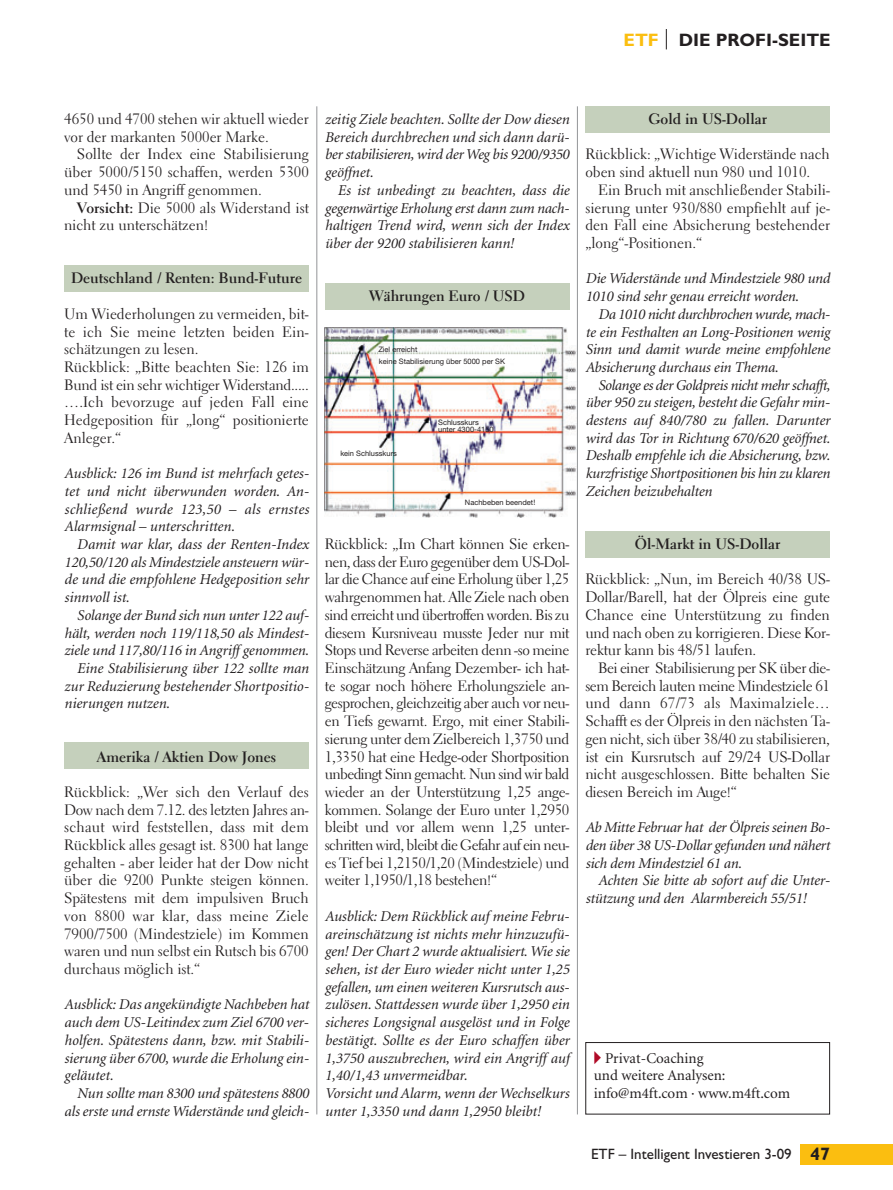
<style>
.page{position:relative;width:893px;height:1190px;background:#fff}
.page>*{position:absolute;margin:0;border:0;box-sizing:border-box;transform-origin:0 0}
.t1{font:700 18px "Gill Sans";color:#231f20}
.t2{font:15px/17.7px "Electra LT";color:#231f20;text-align:justify}
.t3{font:italic 15px/17.7px "Minion";color:#231f20;text-align:justify}
.t4{font:700 15px "Electra LT";color:#231f20}
.t5{font:15px/17.7px "Minion";color:#231f20}
.t6{font:15px "Gill Sans";color:#231f20}
.t7{font:7.5px/12.1px "Helvetica Neue";color:#231f20}
.s1{color:#fbbe10}
.s2{font-weight:700}
.s3{font-family:"BB Sonderzeichen";color:#b00a27}
.s4{font-weight:700;font-size:18px}
</style>
<div class="page">
<img style="left:325px;top:328px;width:252px;height:189px">
<div style="left:585px;top:531px;width:245px;height:27px;background:#c5d0bc"></div>
<div style="left:64px;top:742px;width:245px;height:26px;background:#c5d0bc"></div>
<div style="left:325px;top:283px;width:244px;height:26px;background:#c5d0bc"></div>
<svg style="left:666px;top:29px;width:1px;height:20px"></svg>
<div style="left:800px;top:1144px;width:92px;height:20px;background:#fbbe10"></div>
<div style="left:64px;top:265px;width:245px;height:27px;background:#c5d0bc"></div>
<div style="left:585px;top:106px;width:245px;height:27px;background:#c5d0bc"></div>
<hr style="left:316px;top:106px;width:1px;height:1008px;background:#939598">
<hr style="left:577px;top:106px;width:1px;height:1008px;background:#939598">
<div style="left:585px;top:1042px;width:245px;height:72px;border:1px solid #231f20"></div>
<p class="t1" style="left:623px;top:34px;width:209px"><span class="s1">ETF</span> DIE PROFI-SEITE</p>
<p class="t2" style="left:64px;top:112px;width:246px">4650 und 4700 stehen wir aktuell wieder vor der markanten 5000er Marke.</p>
<p class="t2" style="left:64px;top:147px;width:246px;text-indent:13px">Sollte der Index eine Stabilisierung über 5000/5150 schaffen, werden 5300 und 5450 in Angriff genommen.</p>
<p class="t2" style="left:64px;top:200px;width:246px;text-indent:13px"><span class="s2">Vorsicht:</span> Die 5000 als Widerstand ist nicht zu unterschätzen!</p>
<p class="t4" style="left:71px;top:272px;width:232px">Deutschland / Renten: Bund-Future</p>
<p class="t2" style="left:64px;top:306px;width:246px;text-align:left">Um Wiederholungen zu vermeiden, bit&shy;te ich Sie meine letzten beiden Ein&shy;schätzungen zu lesen.<br>Rückblick: „Bitte beachten Sie: 126 im Bund ist ein sehr wichtiger Widerstand..... ….Ich bevorzuge auf jeden Fall eine Hedgeposition für „long“ positionierte Anleger.“</p>
<p class="t3" style="left:64px;top:466px;width:246px">Ausblick: 126 im Bund ist mehrfach getes&shy;tet und nicht überwunden worden. An&shy;schließend wurde 123,50 – als ernstes Alarmsignal – unterschritten.</p>
<p class="t3" style="left:64px;top:536px;width:246px;text-indent:13px">Damit war klar, dass der Renten-Index 120,50/120 als Mindestziele ansteuern wür&shy;de und die empfohlene Hedgeposition sehr sinnvoll ist.</p>
<p class="t3" style="left:77px;top:607px;width:233px">Solange der Bund sich nun unter 122 auf-</p>
<p class="t3" style="left:64px;top:625px;width:246px">hält, werden noch 119/118,50 als Mindest-</p>
<p class="t3" style="left:64px;top:643px;width:246px">ziele und 117,80/116 in Angriff genommen.</p>
<p class="t3" style="left:77px;top:660px;width:233px">Eine Stabilisierung über 122 sollte man</p>
<p class="t3" style="left:64px;top:678px;width:246px">zur Reduzierung bestehender Shortpositio-</p>
<p class="t3" style="left:64px;top:696px;width:107px">nierungen nutzen.</p>
<p class="t4" style="left:97px;top:750px;width:181px">Amerika / Aktien Dow Jones</p>
<p class="t2" style="left:64px;top:784px;width:246px">Rückblick: „Wer sich den Verlauf des Dow nach dem 7.12. des letzten Jahres an&shy;schaut wird feststellen, dass mit dem Rückblick alles gesagt ist. 8300 hat lange gehalten - aber leider hat der Dow nicht über die 9200 Punkte steigen können.<br>Spätestens mit dem impulsiven Bruch von 8800 war klar, dass meine Ziele 7900/7500 (Mindestziele) im Kommen waren und nun selbst ein Rutsch bis 6700 durchaus möglich ist.“</p>
<p class="t3" style="left:64px;top:997px;width:246px">Ausblick: Das angekündigte Nachbeben hat auch dem US-Leitindex zum Ziel 6700 ver&shy;holfen. Spätestens dann, bzw. mit Stabili&shy;sierung über 6700, wurde die Erholung ein&shy;geläutet.</p>
<p class="t3" style="left:64px;top:1085px;width:246px;text-align:right">Nun sollte man 8300 und spätestens 8800 als erste und ernste Widerstände und gleich-</p>
<p class="t3" style="left:325px;top:112px;width:246px">zeitig Ziele beachten. Sollte der Dow diesen Bereich durchbrechen und sich dann darü&shy;ber stabilisieren, wird der Weg bis 9200/9350 geöffnet.</p>
<p class="t3" style="left:325px;top:182px;width:246px;text-indent:13px">Es ist unbedingt zu beachten, dass die gegenwärtige Erholung erst dann zum nach&shy;haltigen Trend wird, wenn sich der Index über der 9200 stabilisieren kann!</p>
<p class="t4" style="left:369px;top:290px;width:157px">Währungen Euro / USD</p>
<p class="t7" style="left:378px;top:343px;width:128px">Ziel erreicht<br>keine Stabilisierung über 5000 per SK</p>
<p class="t7" style="left:340px;top:448px;width:58px">kein Schlusskurs</p>
<p class="t7" style="left:438px;top:419px;width:57px;line-height:7.5px">Schlusskurs unter 4300-4150</p>
<p class="t7" style="left:465px;top:497px;width:72px">Nachbeben beendet!</p>
<p class="t2" style="left:325px;top:536px;width:246px">Rückblick: „Im Chart können Sie erken&shy;nen, dass der Euro gegenüber dem US-Dol&shy;lar die Chance auf eine Erholung über 1,25 wahrgenommen hat. Alle Ziele nach oben sind erreicht und übertroffen worden. Bis zu diesem Kursniveau musste Jeder nur mit Stops und Reverse arbeiten denn -so meine Einschätzung Anfang Dezember- ich hat&shy;te sogar noch höhere Erholungsziele an&shy;gesprochen, gleichzeitig aber auch vor neu&shy;en Tiefs gewarnt. Ergo, mit einer Stabili&shy;sierung unter dem Zielbereich 1,3750 und 1,3350 hat eine Hedge-oder Shortposition unbedingt Sinn gemacht. Nun sind wir bald wieder an der Unterstützung 1,25 ange&shy;kommen. Solange der Euro unter 1,2950 bleibt und vor allem wenn 1,25 unter&shy;schritten wird, bleibt die Gefahr auf ein neu&shy;es Tief bei 1,2150/1,20 (Mindestziele) und weiter 1,1950/1,18 bestehen!“</p>
<p class="t3" style="left:325px;top:908px;width:246px;text-align:left">Ausblick: Dem Rückblick auf meine Febru&shy;areinschätzung ist nichts mehr hinzuzufü&shy;gen! Der Chart 2 wurde aktualisiert. Wie sie sehen, ist der Euro wieder nicht unter 1,25 gefallen, um einen weiteren Kursrutsch aus&shy;zulösen. Stattdessen wurde über 1,2950 ein sicheres Longsignal ausgelöst und in Folge bestätigt. Sollte es der Euro schaffen über 1,3750 auszubrechen, wird ein Angriff auf 1,40/1,43 unvermeidbar.<br>Vorsicht und Alarm, wenn der Wechselkurs unter 1,3350 und dann 1,2950 bleibt!</p>
<p class="t4" style="left:648px;top:113px;width:120px">Gold in US-Dollar</p>
<p class="t2" style="left:585px;top:147px;width:246px">Rückblick: „Wichtige Widerstände nach oben sind aktuell nun 980 und 1010.</p>
<p class="t2" style="left:585px;top:182px;width:246px;text-indent:13px">Ein Bruch mit anschließender Stabili&shy;sierung unter 930/880 empfiehlt auf je&shy;den Fall eine Absicherung bestehender „long“-Positionen.“</p>
<p class="t3" style="left:585px;top:271px;width:246px">Die Widerstände und Mindestziele 980 und<br>1010 sind sehr genau erreicht worden.</p>
<p class="t3" style="left:585px;top:306px;width:246px;text-indent:13px">Da 1010 nicht durchbrochen wurde, mach&shy;te ein Festhalten an Long-Positionen wenig Sinn und damit wurde meine empfohlene Absicherung durchaus ein Thema.</p>
<p class="t3" style="left:585px;top:377px;width:246px;text-indent:13px">Solange es der Goldpreis nicht mehr schafft, über 950 zu steigen, besteht die Gefahr min&shy;destens auf 840/780 zu fallen. Darunter wird das Tor in Richtung 670/620 geöffnet.<br>Deshalb empfehle ich die Absicherung, bzw. kurzfristige Shortpositionen bis hin zu klaren Zeichen beizubehalten</p>
<p class="t4" style="left:635px;top:538px;width:147px">Öl-Markt in US-Dollar</p>
<p class="t2" style="left:585px;top:572px;width:246px">Rückblick: „Nun, im Bereich 40/38 US-Dollar/Barell, hat der Ölpreis eine gute Chance eine Unterstützung zu finden und nach oben zu korrigieren. Diese Kor&shy;rektur kann bis 48/51 laufen.</p>
<p class="t2" style="left:585px;top:660px;width:246px;text-indent:13px">Bei einer Stabilisierung per SK über die&shy;sem Bereich lauten meine Mindestziele 61 und dann 67/73 als Maximalziele… Schafft es der Ölpreis in den nächsten Ta&shy;gen nicht, sich über 38/40 zu stabilisieren, ist ein Kursrutsch auf 29/24 US-Dollar nicht ausgeschlossen. Bitte behalten Sie diesen Bereich im Auge!“</p>
<p class="t3" style="left:585px;top:820px;width:246px">Ab Mitte Februar hat der Ölpreis seinen Bo&shy;den über 38 US-Dollar gefunden und nähert sich dem Mindestziel 61 an.</p>
<p class="t3" style="left:585px;top:873px;width:246px;text-indent:13px">Achten Sie bitte ab sofort auf die Unter&shy;stützung und den Alarmbereich 55/51!</p>
<p class="t5" style="left:594px;top:1050px;width:198px"><span class="s3">A</span> Privat-Coaching<br>und weitere Analysen: info@m4ft.com · www.m4ft.com</p>
<p class="t6" style="left:591px;top:1148px;width:240px">ETF – Intelligent Investieren 3-09 <span class="s4">47</span></p>
</div>
